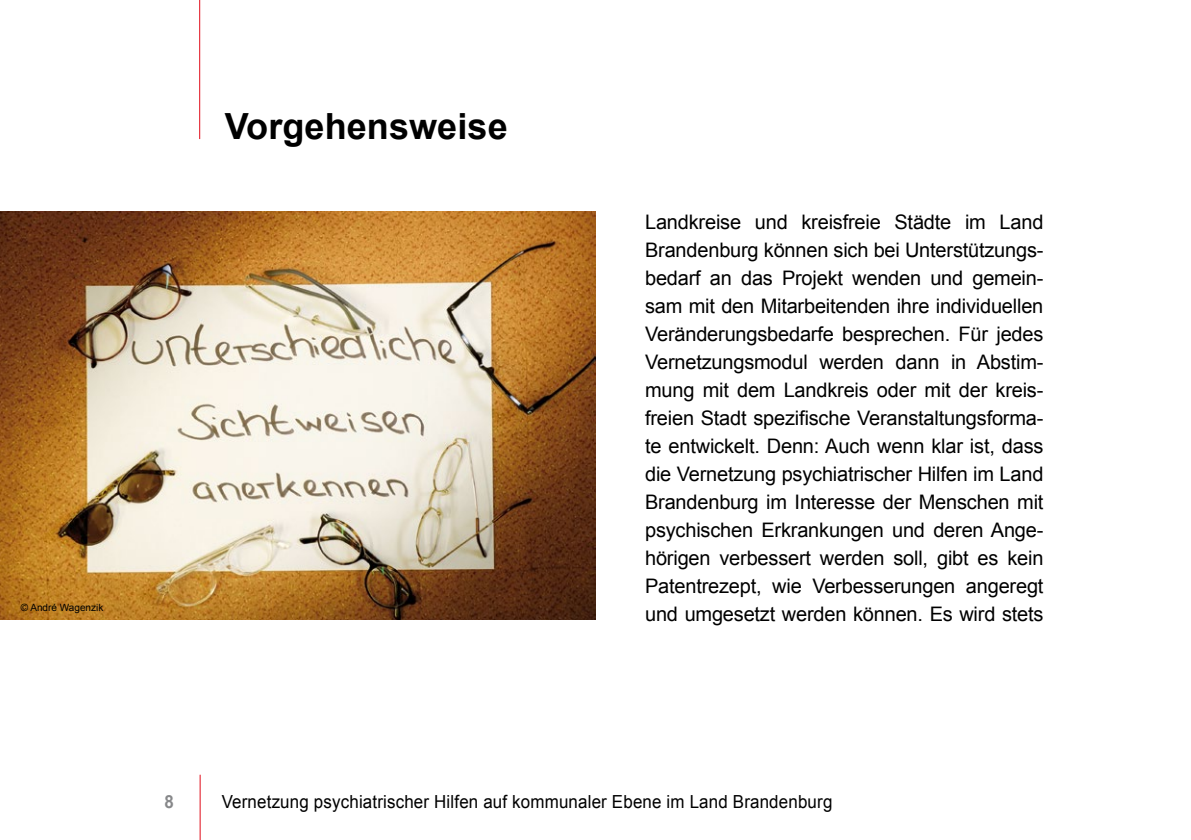
<style>
.page{position:relative;width:1191px;height:840px;background:#fff}
.page>*{position:absolute;margin:0;border:0;box-sizing:border-box;transform-origin:0 0}
.t1{font:700 36px "Arial";letter-spacing:.005em;color:#000}
.t2{font:20px/28px "Arial";letter-spacing:-.01em;color:#000;text-align:justify}
.t3{font:18px "Arial";letter-spacing:.01em;color:#000;scale:.94 1}
.t4{font:700 18px "Arial";color:#87888a;scale:.94 1}
.t5{font:10px "Arial";color:#000}
</style>
<div class="page">
<hr style="left:200px;top:774px;width:1px;height:65px;background:#e10c1a">
<hr style="left:199px;top:0;width:1px;height:139px;background:#e10c1a">
<img style="left:0;top:211px;width:595px;height:408px">
<h2 class="t1" style="left:225px;top:103px;width:284px">Vorgehensweise</h2>
<p class="t5" style="left:21px;top:600px;width:84px">© André Wagenzik</p>
<p class="t2" style="left:645px;top:208px;width:400px">Landkreise und kreisfreie Städte im Land Brandenburg können sich bei Unterstützungs&shy;bedarf an das Projekt wenden und gemein&shy;sam mit den Mitarbeitenden ihre individuellen Veränderungsbedarfe besprechen. Für jedes Vernetzungsmodul werden dann in Abstim&shy;mung mit dem Landkreis oder mit der kreis&shy;freien Stadt spezifische Veranstaltungsforma&shy;te entwickelt. Denn: Auch wenn klar ist, dass die Vernetzung psychiatrischer Hilfen im Land Brandenburg im Interesse der Menschen mit psychischen Erkrankungen und deren Ange&shy;hörigen verbessert werden soll, gibt es kein Patentrezept, wie Verbesserungen angeregt und umgesetzt werden können. Es wird stets</p>
<p class="t4" style="left:164px;top:789px;width:12px">8</p>
<p class="t3" style="left:222px;top:789px;width:651px">Vernetzung psychiatrischer Hilfen auf kommunaler Ebene im Land Brandenburg</p>
</div>
